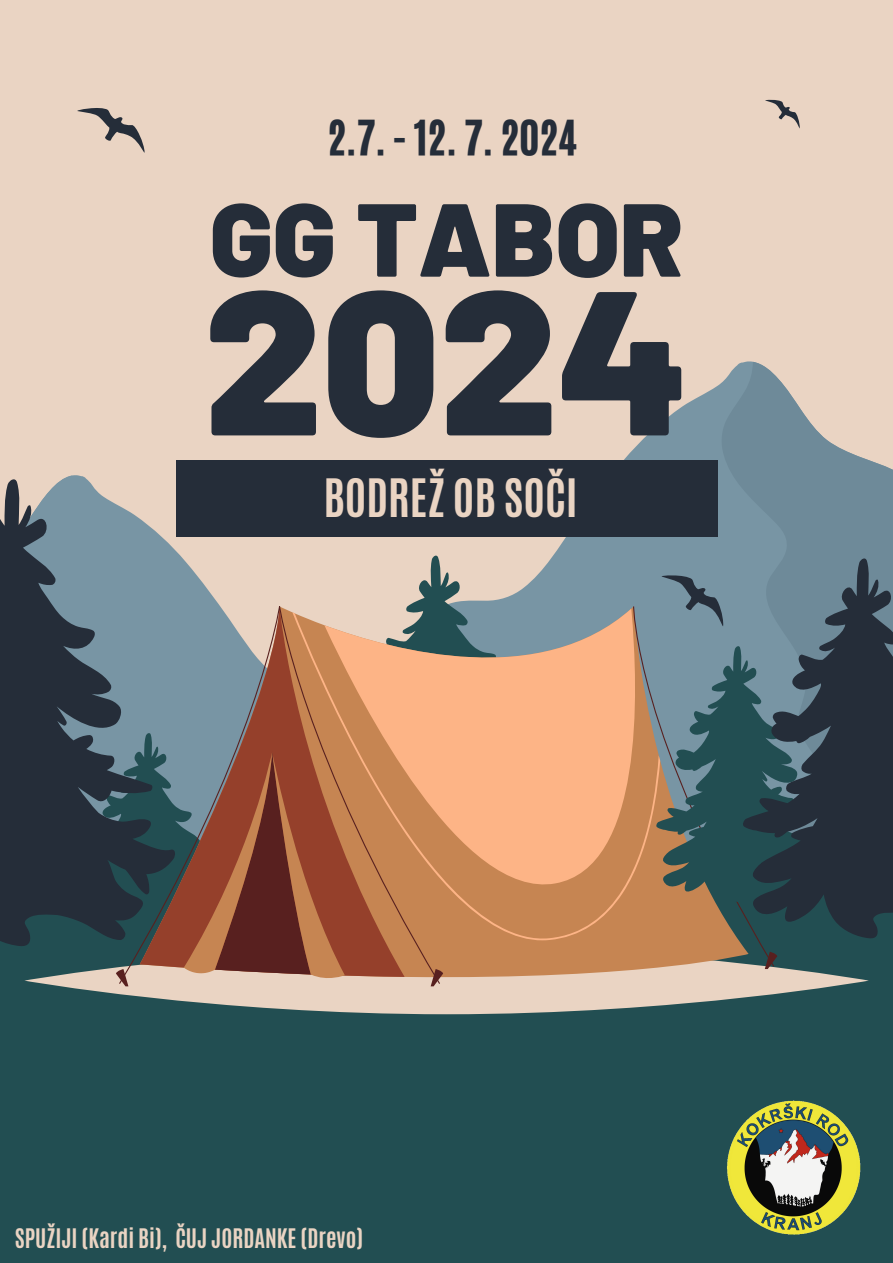
<style>
.page{position:relative;width:893px;height:1263px;background:#ead4c3}
.page>*{position:absolute;margin:0;border:0;box-sizing:border-box;transform-origin:0 0}
.t1{font:900 204.83px "Barlow";color:#252d39}
.t2{font:900 103.5px "Barlow";color:#252d39}
.t3{font:700 44.17px "Antonio";color:#ead4c3}
.t4{font:40.5px "CA Generated";color:#252d39}
.t5{font:700 22.5px "Antonio";color:#ead4c3}
</style>
<div class="page">
<svg style="left:176px;top:361px;width:578px;height:245px"></svg>
<svg style="left:678px;top:362px;width:215px;height:195px;fill:#6e8a99"></svg>
<div style="left:0;top:845px;width:893px;height:418px;background:#224e52"></div>
<svg style="left:334px;top:548px;width:228px;height:58px"></svg>
<svg style="left:24px;top:947px;width:845px;height:67px;fill:#ead4c3"></svg>
<svg style="left:441px;top:606px;width:307px;height:374px;background:#c49a78"></svg>
<svg style="left:431px;top:969px;width:12px;height:17px"></svg>
<svg style="left:176px;top:606px;width:265px;height:379px;background:#988882"></svg>
<svg style="left:70px;top:732px;width:275px;height:254px;background:#895d50"></svg>
<svg style="left:632px;top:606px;width:134px;height:362px"></svg>
<svg style="left:765px;top:952px;width:12px;height:17px"></svg>
<svg style="left:292px;top:612px;width:368px;height:333px;background:#d2946b"></svg>
<div style="left:176px;top:461px;width:541px;height:76px;background:#252d39"></div>
<svg style="left:0;top:477px;width:176px;height:470px;background:#4c5c66"></svg>
<svg style="left:741px;top:556px;width:152px;height:383px;background:#2c3a46"></svg>
<svg style="left:77px;top:108px;width:68px;height:45px"></svg>
<svg style="left:655px;top:557px;width:172px;height:346px;background:#516a72"></svg>
<svg style="left:765px;top:99px;width:35px;height:30px"></svg>
<img style="left:727px;top:1100px;width:134px;height:135px">
<p class="t4" style="left:327px;top:109px;width:251px">2.7. - 12. 7. 2024</p>
<h3 class="t2" style="left:210px;top:173px;width:475px">GG TABOR</h3>
<h2 class="t1" style="left:204px;top:231px;width:486px">2024</h2>
<p class="t3" style="left:323px;top:466px;width:256px">BODREŽ OB SOČI</p>
<p class="t5" style="left:15px;top:1222px;width:350px">SPUŽIJI (Kardi Bi), ČUJ JORDANKE (Drevo)</p>
</div>
